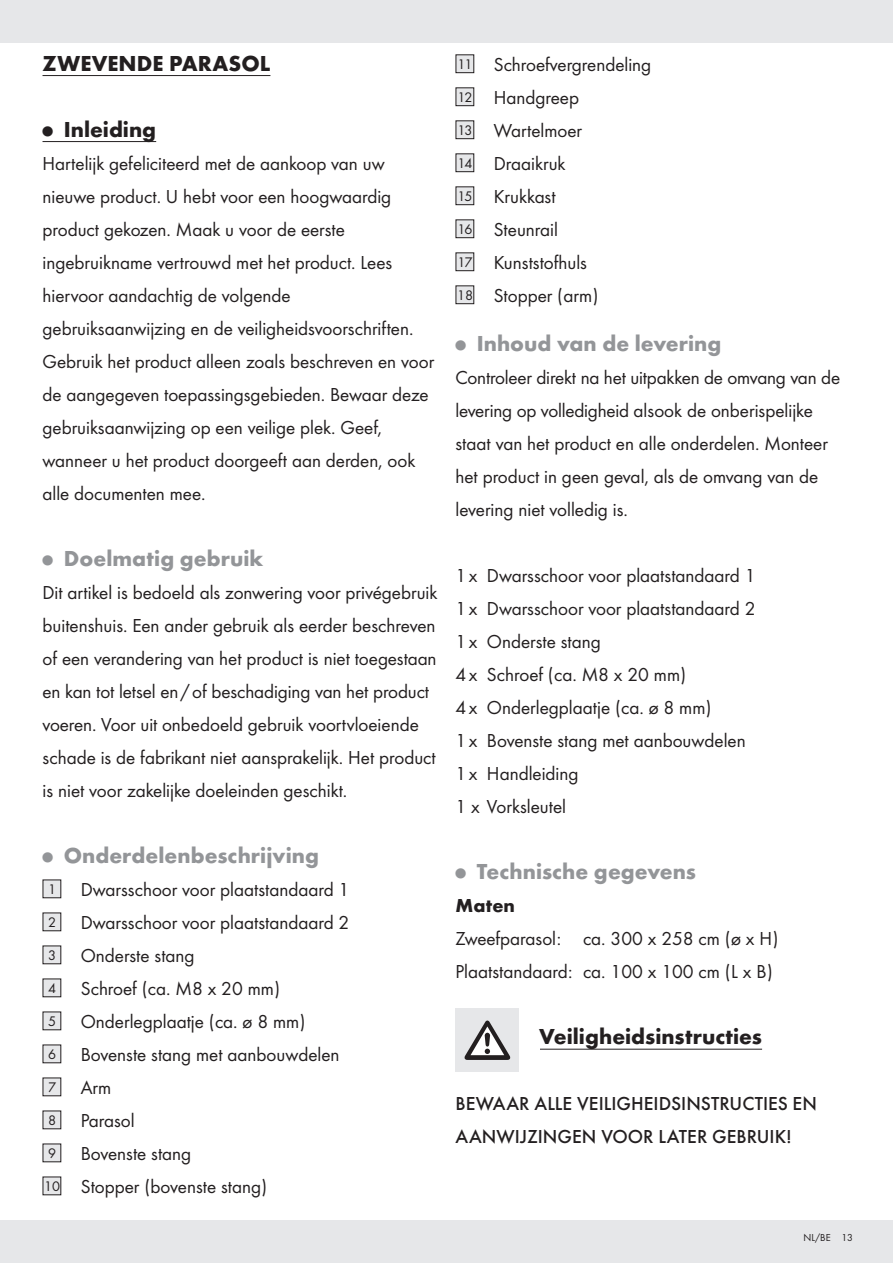
<style>
.page{position:relative;width:893px;height:1263px;background:#fff}
.page>*{position:absolute;margin:0;border:0;box-sizing:border-box;transform-origin:0 0}
.DE_Überschrift{font:700 22.5px "Futura";color:#939598}
.DE_Kapitelüberschrif{font:700 22.5px "Futura";color:#231f20}
.DE_Fließtext{font:19.5px/33px "Futura Boo";color:#231f20}
.DE_Fließtext-2{font:500 19.5px/33px "Futura";color:#231f20}
.DE_Fließtext-3{font:700 19.5px "Futura";letter-spacing:.005em;color:#231f20}
.Inhaltsverz__Cover{font:14.4px "Futura Boo";letter-spacing:-.05em;color:#231f20}
.t1{font:10.5px "Futura Boo";color:#231f20}
.s1{font-family:"European Pi Three";font-weight:400;font-size:10.5px}
</style>
<div class="page">
<div style="left:0;top:1220px;width:893px;height:43px;background:#e6e7e9"></div>
<div style="left:0;top:0;width:893px;height:43px;background:#e6e7e9"></div>
<hr style="left:43px;top:75px;width:227px;height:1px;background:#231f20">
<hr style="left:43px;top:141px;width:113px;height:1px;background:#231f20">
<div style="left:43px;top:880px;width:18px;height:18px;background:#e6e7e9"></div>
<div style="left:43px;top:879px;width:18px;height:19px;border:1px solid #231f20"></div>
<div style="left:43px;top:913px;width:18px;height:18px;background:#e6e7e9"></div>
<div style="left:43px;top:912px;width:18px;height:19px;border:1px solid #231f20"></div>
<div style="left:43px;top:946px;width:18px;height:18px;background:#e6e7e9"></div>
<div style="left:43px;top:945px;width:18px;height:19px;border:1px solid #231f20"></div>
<div style="left:43px;top:979px;width:18px;height:18px;background:#e6e7e9"></div>
<div style="left:43px;top:1012px;width:18px;height:18px;background:#e6e7e9"></div>
<div style="left:43px;top:1045px;width:18px;height:18px;background:#e6e7e9"></div>
<div style="left:43px;top:1078px;width:18px;height:18px;background:#e6e7e9"></div>
<div style="left:43px;top:1111px;width:18px;height:18px;background:#e6e7e9"></div>
<div style="left:43px;top:1144px;width:18px;height:18px;background:#e6e7e9"></div>
<div style="left:43px;top:1177px;width:18px;height:18px;background:#e6e7e9"></div>
<hr style="left:455px;top:1049px;width:307px;height:1px;background:#231f20">
<div style="left:456px;top:55px;width:18px;height:18px;background:#e6e7e9"></div>
<div style="left:456px;top:88px;width:18px;height:18px;background:#e6e7e9"></div>
<div style="left:456px;top:121px;width:18px;height:18px;background:#e6e7e9"></div>
<div style="left:456px;top:154px;width:18px;height:18px;background:#e6e7e9"></div>
<div style="left:456px;top:187px;width:18px;height:18px;background:#e6e7e9"></div>
<div style="left:456px;top:220px;width:18px;height:18px;background:#e6e7e9"></div>
<div style="left:456px;top:253px;width:18px;height:18px;background:#e6e7e9"></div>
<div style="left:456px;top:286px;width:18px;height:18px;background:#e6e7e9"></div>
<div style="left:519px;top:1008px;width:20px;height:64px;background:#fff"></div>
<div style="left:455px;top:1008px;width:64px;height:64px;background:#e6e7e9"></div>
<svg style="left:465px;top:1020px;width:45px;height:40px"></svg>
<p class="DE_Kapitelüberschrif" style="left:43px;top:46px;width:229px">ZWEVENDE PARASOL</p>
<p class="DE_Kapitelüberschrif" style="left:43px;top:112px;width:115px"><span class="s1">Q</span> Inleiding</p>
<p class="DE_Fließtext" style="left:43px;top:145px;width:393px">Hartelijk gefeliciteerd met de aankoop van uw nieuwe product. U hebt voor een hoogwaardig product gekozen. Maak u voor de eerste ingebruikname vertrouwd met het product. Lees hiervoor aandachtig de volgende gebruiksaanwijzing en de veiligheidsvoorschriften.<br>Gebruik het product alleen zoals beschreven en voor de aangegeven toepassingsgebieden. Bewaar deze gebruiksaanwijzing op een veilige plek. Geef, wanneer u het product doorgeeft aan derden, ook alle documenten mee.</p>
<p class="DE_Überschrift" style="left:43px;top:541px;width:222px"><span class="s1">Q</span> Doelmatig gebruik</p>
<p class="DE_Fließtext" style="left:43px;top:574px;width:396px">Dit artikel is bedoeld als zonwering voor privégebruik buitenshuis. Een ander gebruik als eerder beschreven of een verandering van het product is niet toegestaan en kan tot letsel en/of beschadiging van het product voeren. Voor uit onbedoeld gebruik voortvloeiende schade is de fabrikant niet aansprakelijk. Het product is niet voor zakelijke doeleinden geschikt.</p>
<p class="DE_Überschrift" style="left:43px;top:838px;width:278px"><span class="s1">Q</span> Onderdelenbeschrijving</p>
<p class="Inhaltsverz__Cover" style="left:48px;top:879px;width:9px">1</p>
<p class="DE_Fließtext" style="left:81px;top:871px;width:270px">Dwarsschoor voor plaatstandaard 1</p>
<p class="Inhaltsverz__Cover" style="left:48px;top:912px;width:9px">2</p>
<p class="DE_Fließtext" style="left:81px;top:904px;width:270px">Dwarsschoor voor plaatstandaard 2</p>
<p class="Inhaltsverz__Cover" style="left:48px;top:945px;width:9px">3</p>
<p class="DE_Fließtext" style="left:81px;top:937px;width:115px">Onderste stang</p>
<p class="Inhaltsverz__Cover" style="left:48px;top:978px;width:9px">4</p>
<p class="DE_Fließtext" style="left:81px;top:970px;width:201px">Schroef (ca. M8 x 20 mm)</p>
<p class="Inhaltsverz__Cover" style="left:48px;top:1011px;width:9px">5</p>
<p class="DE_Fließtext" style="left:81px;top:1003px;width:226px">Onderlegplaatje (ca. ø 8 mm)</p>
<p class="Inhaltsverz__Cover" style="left:48px;top:1044px;width:9px">6</p>
<p class="DE_Fließtext" style="left:81px;top:1036px;width:260px">Bovenste stang met aanbouwdelen</p>
<p class="Inhaltsverz__Cover" style="left:48px;top:1077px;width:9px">7</p>
<p class="DE_Fließtext" style="left:81px;top:1069px;width:32px">Arm</p>
<p class="Inhaltsverz__Cover" style="left:48px;top:1110px;width:9px">8</p>
<p class="DE_Fließtext" style="left:81px;top:1102px;width:55px">Parasol</p>
<p class="Inhaltsverz__Cover" style="left:48px;top:1143px;width:9px">9</p>
<p class="DE_Fließtext" style="left:81px;top:1135px;width:112px">Bovenste stang</p>
<p class="Inhaltsverz__Cover" style="left:44px;top:1176px;width:17px">10</p>
<p class="DE_Fließtext" style="left:81px;top:1168px;width:188px">Stopper (bovenste stang)</p>
<p class="Inhaltsverz__Cover" style="left:457px;top:54px;width:17px">11</p>
<p class="DE_Fließtext" style="left:494px;top:46px;width:159px">Schroefvergrendeling</p>
<p class="Inhaltsverz__Cover" style="left:457px;top:87px;width:17px">12</p>
<p class="DE_Fließtext" style="left:494px;top:79px;width:87px">Handgreep</p>
<p class="Inhaltsverz__Cover" style="left:457px;top:120px;width:17px">13</p>
<p class="DE_Fließtext" style="left:494px;top:112px;width:90px">Wartelmoer</p>
<p class="Inhaltsverz__Cover" style="left:457px;top:153px;width:17px">14</p>
<p class="DE_Fließtext" style="left:494px;top:145px;width:73px">Draaikruk</p>
<p class="Inhaltsverz__Cover" style="left:457px;top:186px;width:17px">15</p>
<p class="DE_Fließtext" style="left:494px;top:178px;width:63px">Krukkast</p>
<p class="Inhaltsverz__Cover" style="left:457px;top:219px;width:17px">16</p>
<p class="DE_Fließtext" style="left:494px;top:211px;width:66px">Steunrail</p>
<p class="Inhaltsverz__Cover" style="left:457px;top:252px;width:17px">17</p>
<p class="DE_Fließtext" style="left:494px;top:244px;width:95px">Kunststofhuls</p>
<p class="Inhaltsverz__Cover" style="left:457px;top:285px;width:17px">18</p>
<p class="DE_Fließtext" style="left:494px;top:277px;width:106px">Stopper (arm)</p>
<p class="DE_Überschrift" style="left:455px;top:327px;width:267px"><span class="s1">Q</span> Inhoud van de levering</p>
<p class="DE_Fließtext" style="left:455px;top:360px;width:386px">Controleer direkt na het uitpakken de omvang van de levering op volledigheid alsook de onberispelijke staat van het product en alle onderdelen. Monteer het product in geen geval, als de omvang van de levering niet volledig is.</p>
<p class="DE_Fließtext" style="left:455px;top:558px;width:302px">1x Dwarsschoor voor plaatstandaard 1</p>
<p class="DE_Fließtext" style="left:455px;top:591px;width:302px">1x Dwarsschoor voor plaatstandaard 2</p>
<p class="DE_Fließtext" style="left:455px;top:624px;width:147px">1x Onderste stang</p>
<p class="DE_Fließtext" style="left:455px;top:657px;width:232px">4x Schroef (ca. M8 x 20 mm)</p>
<p class="DE_Fließtext" style="left:455px;top:690px;width:258px">4x Onderlegplaatje (ca. ø 8 mm)</p>
<p class="DE_Fließtext" style="left:455px;top:723px;width:292px">1x Bovenste stang met aanbouwdelen</p>
<p class="DE_Fließtext" style="left:455px;top:756px;width:125px">1x Handleiding</p>
<p class="DE_Fließtext" style="left:455px;top:789px;width:112px">1 x Vorksleutel</p>
<p class="DE_Überschrift" style="left:455px;top:855px;width:242px"><span class="s1">Q</span> Technische gegevens</p>
<p class="DE_Fließtext-3" style="left:455px;top:891px;width:61px">Maten</p>
<p class="DE_Fließtext" style="left:455px;top:921px;width:325px">Zweefparasol: ca. 300 x 258 cm (ø x H)</p>
<p class="DE_Fließtext" style="left:455px;top:954px;width:319px">Plaatstandaard: ca. 100 x 100 cm (L x B)</p>
<p class="DE_Kapitelüberschrif" style="left:539px;top:1020px;width:224px">Veiligheidsinstructies</p>
<p class="DE_Fließtext-2" style="left:455px;top:1086px;width:363px">BEWAAR ALLE VEILIGHEIDSINSTRUCTIES EN<br>AANWIJZINGEN VOOR LATER GEBRUIK!</p>
<p class="t1" style="left:803px;top:1230px;width:51px">NL/BE 13</p>
</div>
